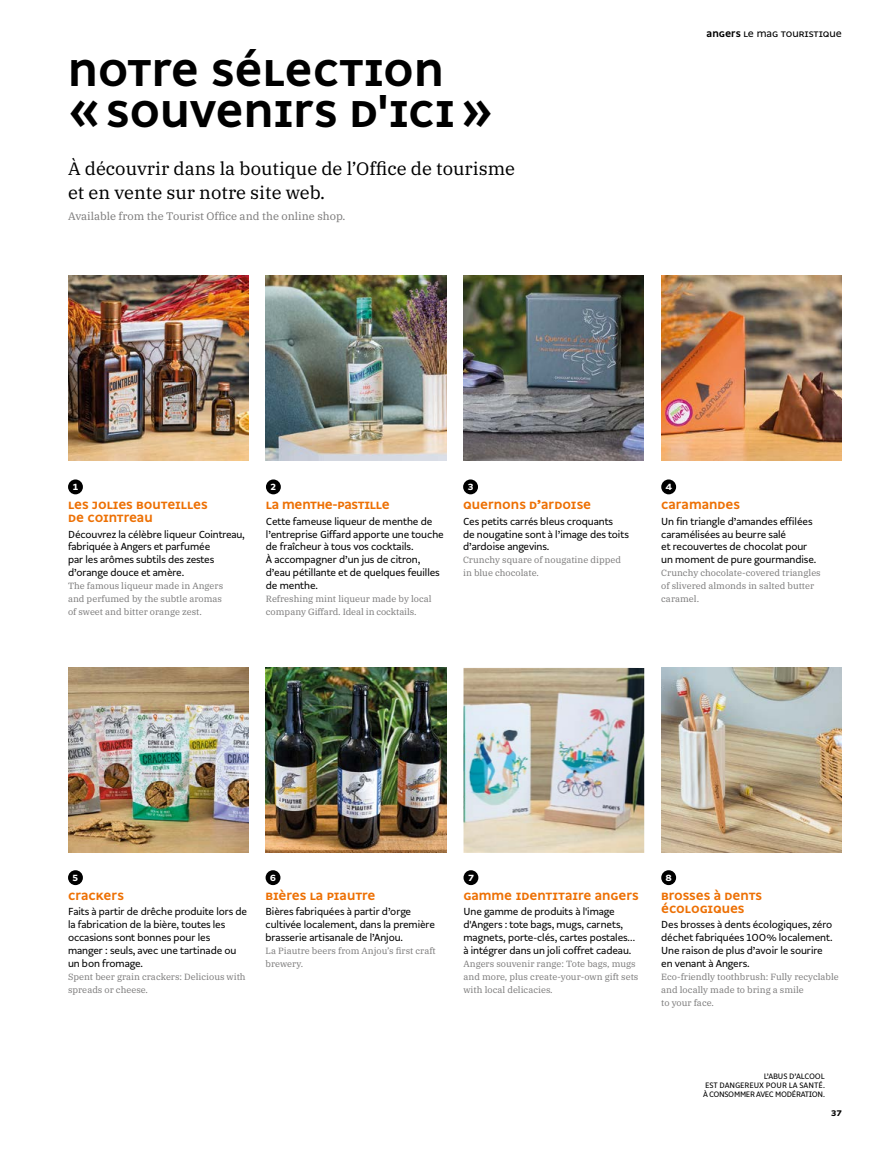
<style>
.page{position:relative;width:893px;height:1149px;background:#fff}
.page>*{position:absolute;margin:0;border:0;box-sizing:border-box;transform-origin:0 0}
.t1{font:700 48px/41px "Syndicat Beta A";color:#000}
.t2{font:18px/23.7px "IBM Plex Serif";color:#000}
.t3{font:700 13.5px/12.9px "Syndicat Beta A";letter-spacing:-.005em;color:#ed7004}
.t4{font:700 11.55px "Syndicat Beta A";color:#fff}
.t5{font:10.8px "IBM Plex Serif";color:#7c7b7b}
.t6{font:10.5px "Syndicat Beta A";letter-spacing:-.005em;color:#000}
.t7{font:700 10.5px "Syndicat Beta A";color:#000}
.t8{font:9.75px/12.9px "Syndicat Beta A";letter-spacing:-.01em;color:#000}
.t9{font:9px/12.9px "IBM Plex Serif";color:#7c7b7b}
.t10{font:7.5px/8.7px "Syndicat Beta A";letter-spacing:-.035em;color:#000;text-align:justify}
.s1{font-weight:700}
</style>
<div class="page">
<img style="left:68px;top:275px;width:181px;height:185px">
<img style="left:661px;top:275px;width:181px;height:185px">
<img style="left:68px;top:667px;width:181px;height:185px">
<img style="left:266px;top:667px;width:180px;height:185px">
<img style="left:463px;top:667px;width:181px;height:185px">
<img style="left:661px;top:667px;width:180px;height:185px">
<img style="left:266px;top:275px;width:180px;height:185px">
<img style="left:463px;top:275px;width:181px;height:185px">
<div style="left:266px;top:869px;width:14px;height:15px;background:#000;border-radius:50%"></div>
<div style="left:661px;top:479px;width:15px;height:15px;background:#000;border-radius:50%"></div>
<div style="left:266px;top:479px;width:15px;height:15px;background:#000;border-radius:50%"></div>
<div style="left:463px;top:869px;width:15px;height:15px;background:#000;border-radius:50%"></div>
<div style="left:68px;top:869px;width:15px;height:15px;background:#000;border-radius:50%"></div>
<div style="left:463px;top:479px;width:15px;height:15px;background:#000;border-radius:50%"></div>
<div style="left:68px;top:479px;width:15px;height:15px;background:#000;border-radius:50%"></div>
<div style="left:661px;top:869px;width:15px;height:15px;background:#000;border-radius:50%"></div>
<h1 class="t1" style="left:68px;top:53px;width:427px">Notre sélection<br>« Souvenirs d'ici»</h1>
<h2 class="t2" style="left:68px;top:155px;width:449px">À découvrir dans la boutique de l’Office de tourisme et en vente sur notre site web.</h2>
<p class="t5" style="left:68px;top:208px;width:279px">Available from the Tourist Office and the online shop.</p>
<p class="t6" style="left:707px;top:26px;width:137px"><span class="s1">angers</span> le mag touristique</p>
<p class="t4" style="left:73px;top:478px;width:7px">1</p>
<h3 class="t3" style="left:68px;top:499px;width:141px">Les jolies bouteilles de Cointreau</h3>
<p class="t8" style="left:68px;top:528px;width:178px">Découvrez la célèbre liqueur Cointreau, fabriquée à Angers et parfumée<br>par les arômes subtils des zestes d’orange douce et amère.</p>
<p class="t9" style="left:68px;top:578px;width:157px">The famous liqueur made in Angers and perfumed by the subtle aromas of sweet and bitter orange zest.</p>
<p class="t4" style="left:271px;top:478px;width:7px">2</p>
<h3 class="t3" style="left:266px;top:499px;width:125px">La Menthe-Pastille</h3>
<p class="t8" style="left:266px;top:515px;width:179px">Cette fameuse liqueur de menthe de l’entreprise Giffard apporte une touche de fraîcheur à tous vos cocktails.<br>À accompagner d’un jus de citron, d’eau pétillante et de quelques feuilles de menthe.</p>
<p class="t9" style="left:266px;top:591px;width:167px">Refreshing mint liqueur made by local company Giffard. Ideal in cocktails.</p>
<p class="t4" style="left:468px;top:478px;width:7px">3</p>
<h3 class="t3" style="left:463px;top:499px;width:130px">Quernons d’ardoise</h3>
<p class="t8" style="left:463px;top:515px;width:167px">Ces petits carrés bleus croquants<br>de nougatine sont à l’image des toits d’ardoise angevins.</p>
<p class="t9" style="left:463px;top:553px;width:159px">Crunchy square of nougatine dipped in blue chocolate.</p>
<p class="t4" style="left:665px;top:478px;width:8px">4</p>
<h3 class="t3" style="left:661px;top:499px;width:80px">caramandes</h3>
<p class="t8" style="left:661px;top:515px;width:157px">Un fin triangle d’amandes effilées caramélisées au beurre salé<br>et recouvertes de chocolat pour un moment de pure gourmandise.</p>
<p class="t9" style="left:661px;top:566px;width:161px">Crunchy chocolate-covered triangles of slivered almonds in salted butter caramel.</p>
<p class="t4" style="left:73px;top:868px;width:7px">5</p>
<h3 class="t3" style="left:68px;top:889px;width:57px">crackers</h3>
<p class="t8" style="left:68px;top:905px;width:181px">Faits à partir de drêche produite lors de la fabrication de la bière, toutes les occasions sont bonnes pour les manger : seuls, avec une tartinade ou un bon fromage.</p>
<p class="t9" style="left:68px;top:969px;width:179px">Spent beer grain crackers: Delicious with spreads or cheese.</p>
<p class="t4" style="left:270px;top:868px;width:8px">6</p>
<h3 class="t3" style="left:266px;top:889px;width:111px">bières la piautre</h3>
<p class="t8" style="left:266px;top:905px;width:171px">Bières fabriquées à partir d’orge cultivée localement, dans la première brasserie artisanale de l’Anjou.</p>
<p class="t9" style="left:266px;top:943px;width:172px">La Piautre beers from Anjou’s first craft brewery.</p>
<p class="t4" style="left:468px;top:868px;width:7px">7</p>
<h3 class="t3" style="left:463px;top:889px;width:177px">gamme identitaire Angers</h3>
<p class="t8" style="left:463px;top:905px;width:173px">Une gamme de produits à l'image d'Angers : tote bags, mugs, carnets, magnets, porte-clés, cartes postales… à intégrer dans un joli coffret cadeau.</p>
<p class="t9" style="left:463px;top:956px;width:176px">Angers souvenir range: Tote bags, mugs and more, plus create-your-own gift sets with local delicacies.</p>
<p class="t4" style="left:665px;top:868px;width:8px">8</p>
<h3 class="t3" style="left:661px;top:889px;width:102px">Brosses à dents écologiques</h3>
<p class="t8" style="left:661px;top:918px;width:173px">Des brosses à dents écologiques, zéro déchet fabriquées 100% localement.<br>Une raison de plus d’avoir le sourire en venant à Angers.</p>
<p class="t9" style="left:661px;top:969px;width:179px">Eco-friendly toothbrush: Fully recyclable and locally made to bring a smile<br>to your face.</p>
<p class="t10" style="left:703px;top:1072px;width:123px;text-indent:61px">L’ABUS D’ALCOOL EST DANGEREUX POUR LA SANTÉ.<br>À CONSOMMER AVEC MODÉRATION.</p>
<p class="t7" style="left:831px;top:1105px;width:12px">37</p>
</div>
